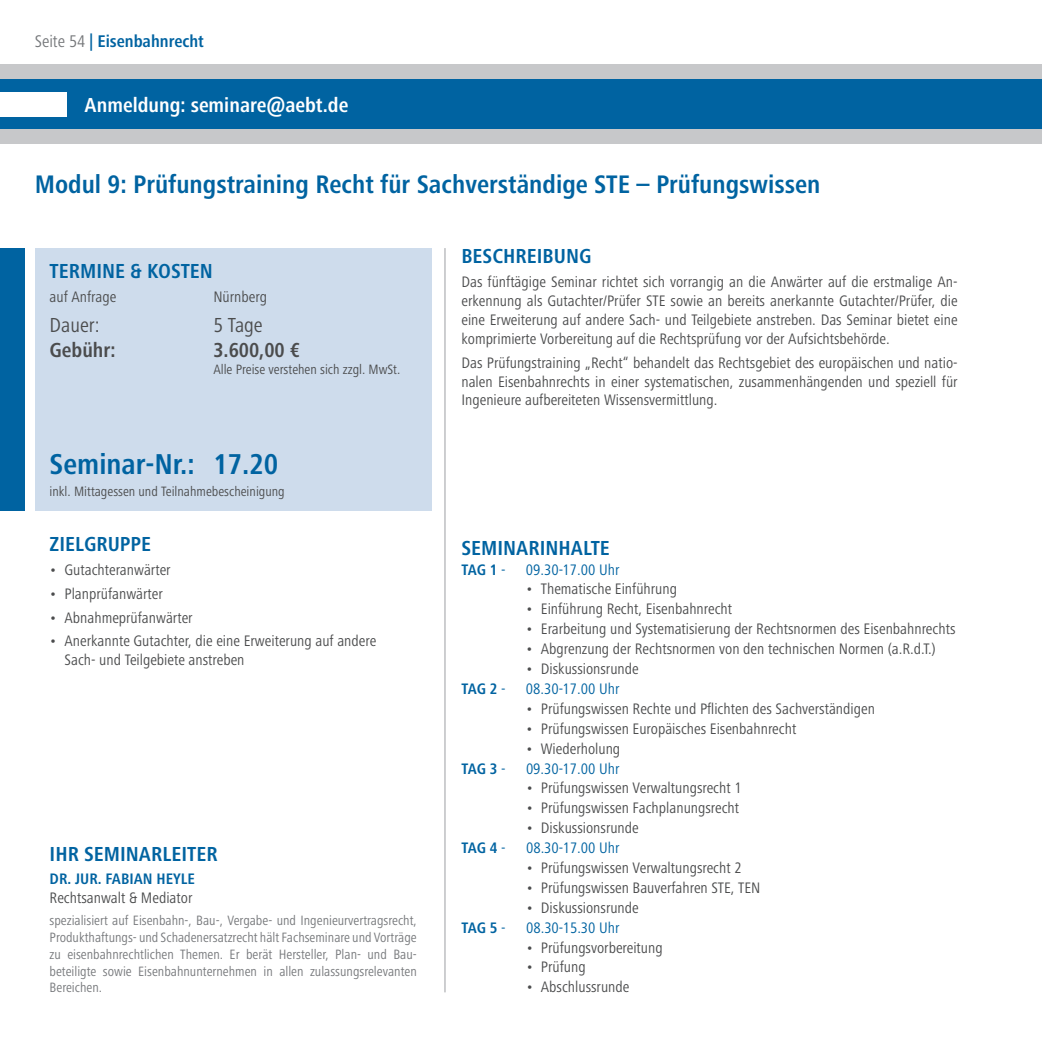
<style>
.page{position:relative;width:1042px;height:1042px;background:#fff}
.page>*{position:absolute;margin:0;border:0;box-sizing:border-box;transform-origin:0 0}
.t1{font:700 condensed 29.75px "Frutiger Next LTW1 G";color:#0063a1}
.t2{font:700 condensed 26.25px "Frutiger Next LTW1 G";color:#0063a1}
.t3{font:700 condensed 21px "Frutiger Next LTW1 G";color:#0063a1}
.t4{font:700 condensed 21px "Frutiger Next LTW1 G";color:#fff}
.t5{font:700 condensed 21px "Frutiger Next LTW1 G";color:#4b4c4d}
.t6{font:condensed 21px "Frutiger Next LTW1 G";color:#4b4c4d}
.t7{font:700 condensed 17.5px "Frutiger Next LTW1 G";color:#0063a1}
.t8{font:condensed 15.75px/18.9px "Frutiger Next LTW1 G";color:#4b4c4d;text-align:justify}
.t9{font:condensed 15.75px "Frutiger Next LTW1 G";color:#0063a1}
.t10{font:700 condensed 15.75px "Frutiger Next LTW1 G";letter-spacing:-.005em;color:#0063a1}
.t11{font:condensed 14px/16.8px "Frutiger Next LTW1 G";color:#76787b;text-align:justify}
.t12{font:condensed 14px "Frutiger Next LTW1 G";color:#4b4c4d}
.s1{font-weight:400;color:#76787b}
.s2{font-weight:400}
</style>
<div class="page">
<div style="left:35px;top:248px;width:397px;height:263px;background:#cedcec"></div>
<div style="left:0;top:248px;width:25px;height:263px;background:#0063a1"></div>
<hr style="left:444px;top:248px;width:2px;height:744px;background:#c7c8ca">
<div style="left:0;top:64px;width:1042px;height:80px;background:#c7c8ca"></div>
<div style="left:0;top:79px;width:1042px;height:50px;background:#0063a1"></div>
<div style="left:0;top:92px;width:67px;height:25px;background:#fff"></div>
<p class="t7" style="left:35px;top:32px;width:171px"><span class="s1">Seite 54</span> | Eisenbahnrecht</p>
<h3 class="t4" style="left:85px;top:93px;width:265px">Anmeldung: seminare@aebt.de</h3>
<h2 class="t2" style="left:35px;top:169px;width:787px">Modul 9: Prüfungstraining Recht für Sachverständige STE – Prüfungswissen</h2>
<h3 class="t3" style="left:50px;top:259px;width:165px">TERMINE &amp; KOSTEN</h3>
<p class="t8" style="left:50px;top:287px;width:68px">auf Anfrage</p>
<p class="t8" style="left:213px;top:287px;width:55px">Nürnberg</p>
<h3 class="t6" style="left:50px;top:313px;width:52px">Dauer:</h3>
<h3 class="t6" style="left:213px;top:313px;width:51px">5 Tage</h3>
<h3 class="t5" style="left:50px;top:338px;width:67px">Gebühr:</h3>
<h3 class="t5" style="left:213px;top:338px;width:88px">3.600,00 €</h3>
<p class="t12" style="left:213px;top:361px;width:188px">Alle Preise verstehen sich zzgl. MwSt.</p>
<h1 class="t1" style="left:50px;top:447px;width:230px">Seminar-Nr.: 17.20</h1>
<p class="t12" style="left:50px;top:483px;width:237px">inkl. Mittagessen und Teilnahmebescheinigung</p>
<h3 class="t3" style="left:50px;top:532px;width:103px">ZIELGRUPPE</h3>
<p class="t8" style="left:50px;top:560px;width:123px">• Gutachteranwärter</p>
<p class="t8" style="left:50px;top:584px;width:115px">• Planprüfanwärter</p>
<p class="t8" style="left:50px;top:608px;width:145px">• Abnahmeprüfanwärter</p>
<p class="t8" style="left:64px;top:632px;width:313px;text-indent:-15px">• Anerkannte Gutachter, die eine Erweiterung auf andere<br>Sach- und Teilgebiete anstreben</p>
<h3 class="t3" style="left:50px;top:841px;width:169px">IHR SEMINARLEITER</h3>
<p class="t10" style="left:50px;top:870px;width:147px">DR. JUR. FABIAN HEYLE</p>
<p class="t8" style="left:50px;top:888px;width:144px">Rechtsanwalt &amp; Mediator</p>
<p class="t11" style="left:50px;top:912px;width:369px">spezialisiert auf Eisenbahn-, Bau-, Vergabe- und Ingenieurvertragsrecht, Produkthaftungs- und Schadenersatzrecht hält Fachseminare und Vorträge zu eisenbahnrechtlichen Themen. Er berät Hersteller, Plan- und Bau&shy;beteiligte sowie Eisenbahnunternehmen in allen zulassungsrelevanten Bereichen.</p>
<h3 class="t3" style="left:461px;top:244px;width:131px">BESCHREIBUNG</h3>
<p class="t8" style="left:461px;top:272px;width:498px">Das fünftägige Seminar richtet sich vorrangig an die Anwärter auf die erstmalige An&shy;erkennung als Gutachter/Prüfer STE sowie an bereits anerkannte Gutachter/Prüfer, die eine Erweiterung auf andere Sach- und Teilgebiete anstreben. Das Seminar bietet eine komprimierte Vorbereitung auf die Rechtsprüfung vor der Aufsichtsbehörde.</p>
<p class="t8" style="left:461px;top:353px;width:498px">Das Prüfungstraining „Recht“ behandelt das Rechtsgebiet des europäischen und natio&shy;nalen Eisenbahnrechts in einer systematischen, zusammenhängenden und speziell für Ingenieure aufbereiteten Wissensvermittlung.</p>
<h3 class="t3" style="left:461px;top:535px;width:150px">SEMINARINHALTE</h3>
<p class="t10" style="left:461px;top:560px;width:46px">TAG 1 <span class="s2">-</span></p>
<p class="t9" style="left:526px;top:560px;width:95px">09.30-17.00 Uhr</p>
<p class="t8" style="left:526px;top:580px;width:153px">• Thematische Einführung</p>
<p class="t8" style="left:526px;top:599px;width:208px">• Einführung Recht, Eisenbahnrecht</p>
<p class="t8" style="left:526px;top:619px;width:431px">• Erarbeitung und Systematisierung der Rechtsnormen des Eisenbahnrechts</p>
<p class="t8" style="left:526px;top:639px;width:411px">• Abgrenzung der Rechtsnormen von den technischen Normen (a.R.d.T.)</p>
<p class="t8" style="left:526px;top:659px;width:114px">• Diskussionsrunde</p>
<p class="t10" style="left:461px;top:679px;width:46px">TAG 2 <span class="s2">-</span></p>
<p class="t9" style="left:526px;top:679px;width:95px">08.30-17.00 Uhr</p>
<p class="t8" style="left:526px;top:699px;width:350px">• Prüfungswissen Rechte und Pflichten des Sachverständigen</p>
<p class="t8" style="left:526px;top:719px;width:272px">• Prüfungswissen Europäisches Eisenbahnrecht</p>
<p class="t8" style="left:526px;top:739px;width:96px">• Wiederholung</p>
<p class="t10" style="left:461px;top:759px;width:46px">TAG 3 <span class="s2">-</span></p>
<p class="t9" style="left:526px;top:759px;width:95px">09.30-17.00 Uhr</p>
<p class="t8" style="left:526px;top:779px;width:217px">• Prüfungswissen Verwaltungsrecht 1</p>
<p class="t8" style="left:526px;top:798px;width:215px">• Prüfungswissen Fachplanungsrecht</p>
<p class="t8" style="left:526px;top:818px;width:114px">• Diskussionsrunde</p>
<p class="t10" style="left:461px;top:839px;width:46px">TAG 4 <span class="s2">-</span></p>
<p class="t9" style="left:526px;top:839px;width:95px">08.30-17.00 Uhr</p>
<p class="t8" style="left:526px;top:858px;width:217px">• Prüfungswissen Verwaltungsrecht 2</p>
<p class="t8" style="left:526px;top:878px;width:236px">• Prüfungswissen Bauverfahren STE, TEN</p>
<p class="t8" style="left:526px;top:898px;width:114px">• Diskussionsrunde</p>
<p class="t10" style="left:461px;top:918px;width:46px">TAG 5 <span class="s2">-</span></p>
<p class="t9" style="left:526px;top:918px;width:95px">08.30-15.30 Uhr</p>
<p class="t8" style="left:526px;top:938px;width:138px">• Prüfungsvorbereitung</p>
<p class="t8" style="left:526px;top:958px;width:61px">• Prüfung</p>
<p class="t8" style="left:526px;top:977px;width:105px">• Abschlussrunde</p>
</div>
